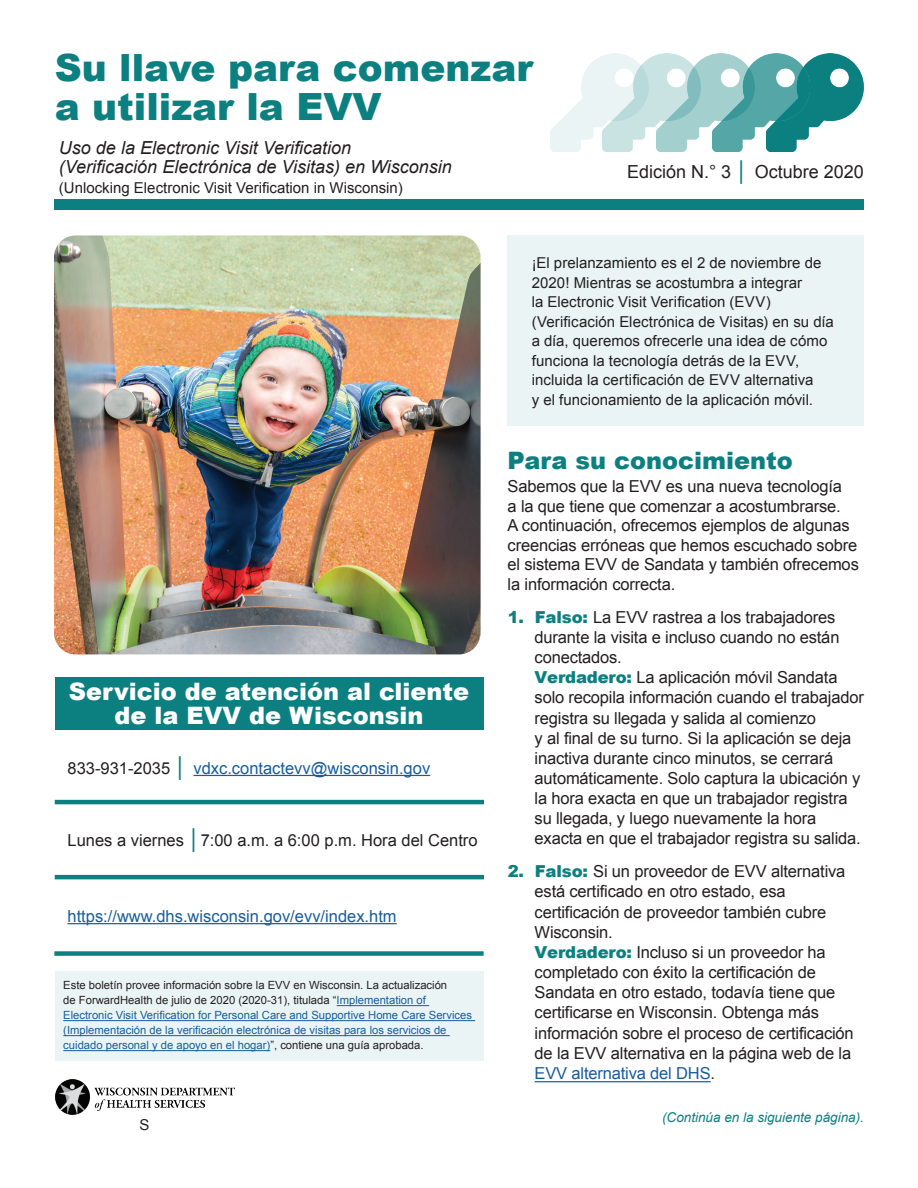
<style>
.page{position:relative;width:918px;height:1188px;background:#fff}
.page>*{position:absolute;margin:0;border:0;box-sizing:border-box;transform-origin:0 0}
.t1{font:900 37.5px/39px "Arial";color:#0c8081}
.t2{font:900 24px/24px "Arial";color:#fff;text-align:center}
.t3{font:900 24px "Arial";color:#0c8081}
.t4{font:italic 18px/19.5px "Arial";color:#231f20}
.t5{font:18px "Arial";color:#231f20}
.t6{font:16.5px/20.1px "Arial";letter-spacing:-.01em;color:#231f20}
.t7{font:16.5px "Arial";color:#175d9e}
.t8{font:15px/19.5px "Arial";color:#231f20}
.t9{font:italic 13.5px "Arial";color:#0c8081}
.t10{font:11.25px/15px "Arial";color:#175d9e}
.s1{font-weight:900;font-size:19.5px;color:#0c8081}
.s2{color:#231f20}
.s3{font-weight:900;color:#0c8081}
.s4{color:#175d9e}
</style>
<div class="page">
<div style="left:55px;top:199px;width:809px;height:11px;background:#0c8081"></div>
<img style="left:55px;top:1080px;width:179px;height:35px">
<img style="left:810px;top:54px;width:54px;height:74px">
<img style="left:649px;top:55px;width:8px;height:95px">
<img style="left:657px;top:54px;width:55px;height:98px">
<img style="left:551px;top:54px;width:98px;height:98px">
<img style="left:712px;top:54px;width:98px;height:98px">
<div style="left:55px;top:677px;width:428px;height:53px;background:#0c8081"></div>
<hr style="left:55px;top:800px;width:429px;height:4px;background:#0c8081">
<hr style="left:193px;top:775px;width:237px;height:1px;background:#175d9e">
<hr style="left:55px;top:875px;width:429px;height:4px;background:#0c8081">
<div style="left:54px;top:951px;width:430px;height:5px;background:#0c8081"></div>
<hr style="left:68px;top:923px;width:329px;height:1px;background:#175d9e">
<div style="left:508px;top:235px;width:356px;height:191px;background:#eaf4f4"></div>
<div style="left:55px;top:971px;width:428px;height:90px;background:#eaf4f4"></div>
<hr style="left:337px;top:1005px;width:92px;height:1px;background:#175d9e">
<hr style="left:63px;top:1020px;width:412px;height:1px;background:#175d9e">
<hr style="left:63px;top:1035px;width:387px;height:1px;background:#175d9e">
<hr style="left:63px;top:1050px;width:207px;height:1px;background:#175d9e">
<hr style="left:535px;top:1081px;width:176px;height:1px;background:#175d9e">
<img style="left:54px;top:235px;width:427px;height:419px">
<h1 class="t1" style="left:55px;top:47px;width:480px">Su llave para comenzar a utilizar la EVV</h1>
<p class="t4" style="left:59px;top:138px;width:394px">Uso de la Electronic Visit Verification (Verificación Electrónica de Visitas) en Wisconsin</p>
<p class="t8" style="left:59px;top:178px;width:345px">(Unlocking Electronic Visit Verification in Wisconsin)</p>
<p class="t5" style="left:627px;top:160px;width:238px">Edición N.° 3 <span class="s1">│</span> Octubre 2020</p>
<p class="t8" style="left:532px;top:254px;width:304px">¡El prelanzamiento es el 2 de noviembre de 2020! Mientras se acostumbra a integrar<br>la Electronic Visit Verification (EVV) (Verificación Electrónica de Visitas) en su día a día, queremos ofrecerle una idea de cómo funciona la tecnología detrás de la EVV, incluida la certificación de EVV alternativa<br>y el funcionamiento de la aplicación móvil.</p>
<h2 class="t2" style="left:69px;top:679px;width:402px">Servicio de atención al cliente de la EVV de Wisconsin</h2>
<p class="t7" style="left:68px;top:757px;width:364px"><span class="s2">833-931-2035</span> <span class="s1">│</span> vdxc.contactevv@wisconsin.gov</p>
<p class="t6" style="left:68px;top:830px;width:412px">Lunes a viernes <span class="s1">│</span>7:00 a.m. a 6:00 p.m. Hora del Centro</p>
<p class="t7" style="left:68px;top:905px;width:331px">https://www.dhs.wisconsin.gov/evv/index.htm</p>
<p class="t10" style="left:63px;top:978px;width:410px"><span class="s2">Este boletín provee información sobre la EVV en Wisconsin. La actualización<br>de ForwardHealth de julio de 2020 (2020-31), titulada “</span>Implementation of Electronic Visit Verification for Personal Care and Supportive Home Care Services (Implementación de la verificación electrónica de visitas para los servicios de cuidado personal y de apoyo en el hogar)<span class="s2">”, contiene una guía aprobada.</span></p>
<p class="t8" style="left:140px;top:1115px;width:12px">S</p>
<h2 class="t3" style="left:508px;top:443px;width:287px">Para su conocimiento</h2>
<p class="t6" style="left:508px;top:477px;width:353px;line-height:19.5px">Sabemos que la EVV es una nueva tecnología<br>a la que tiene que comenzar a acostumbrarse.<br>A continuación, ofrecemos ejemplos de algunas creencias erróneas que hemos escuchado sobre el sistema EVV de Sandata y también ofrecemos la información correcta.</p>
<p class="t6" style="left:535px;top:607px;width:331px;text-indent:-27px"><span class="s3">1. Falso:</span> La EVV rastrea a los trabajadores durante la visita e incluso cuando no están conectados.<br><span class="s3">Verdadero:</span> La aplicación móvil Sandata solo recopila información cuando el trabajador registra su llegada y salida al comienzo<br>y al final de su turno. Si la aplicación se deja inactiva durante cinco minutos, se cerrará automáticamente. Solo captura la ubicación y la hora exacta en que un trabajador registra su llegada, y luego nuevamente la hora exacta en que el trabajador registra su salida.</p>
<p class="t6" style="left:535px;top:861px;width:321px;text-indent:-27px"><span class="s3">2. Falso:</span> Si un proveedor de EVV alternativa está certificado en otro estado, esa certificación de proveedor también cubre Wisconsin.<br><span class="s3">Verdadero:</span> Incluso si un proveedor ha completado con éxito la certificación de Sandata en otro estado, todavía tiene que certificarse en Wisconsin. Obtenga más información sobre el proceso de certificación de la EVV alternativa en la página web de la <span class="s4">EVV alternativa del DHS</span>.</p>
<p class="t9" style="left:662px;top:1108px;width:203px">(Continúa en la siguiente página).</p>
</div>
